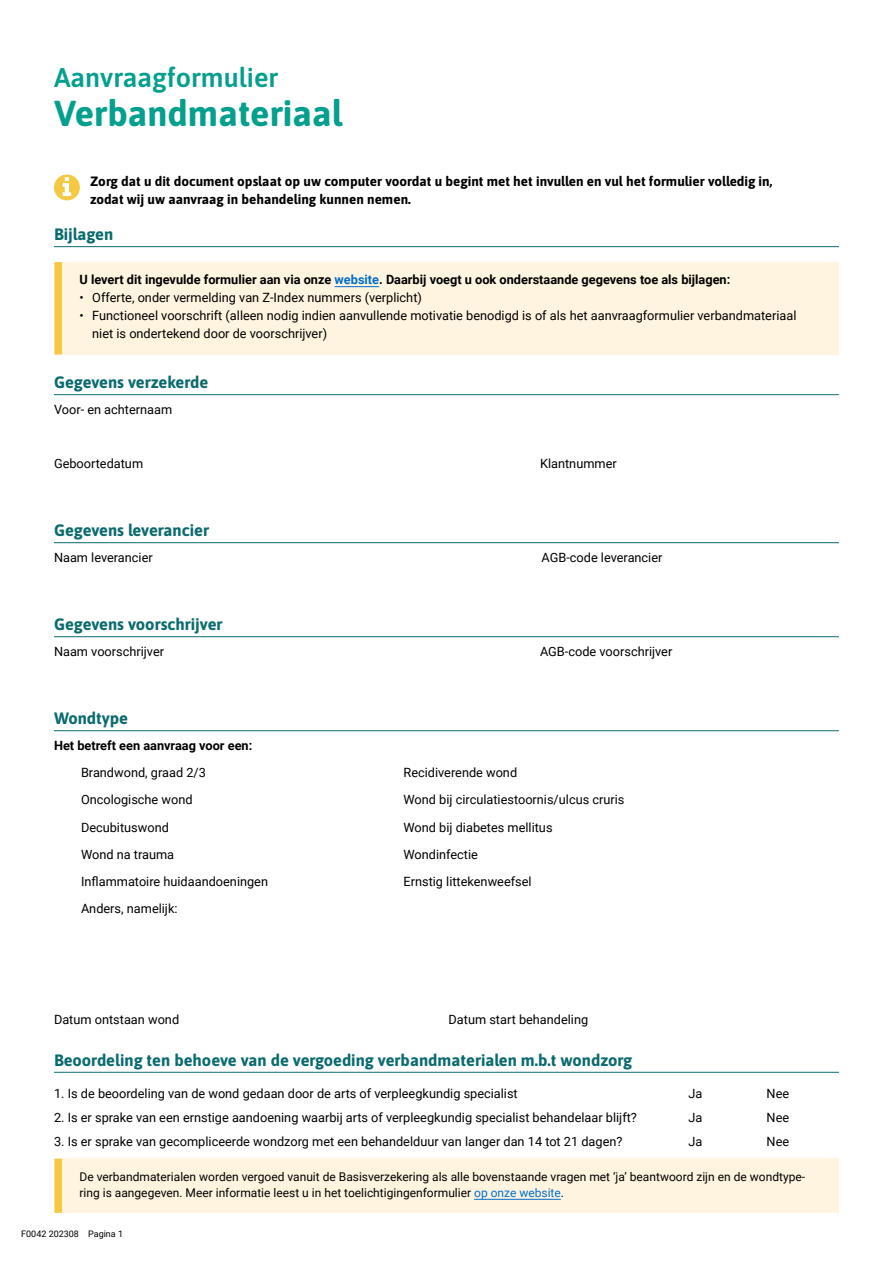
<style>
.page{position:relative;width:893px;height:1263px;background:#fff}
.page>*{position:absolute;margin:0;border:0;box-sizing:border-box;transform-origin:0 0}
.H1_soort_formulier{font:700 36px "Asap";color:#059f8e}
.H1_soort_formulier-2{font:600 27px "Asap";color:#059f8e}
.H2_zonder_nummer{font:700 16.5px "Asap";color:#0b6b6f}
.Melding_bold{font:700 13.5px/18px "Asap";color:#000}
.Plat_F{font:12.75px/18px "Roboto";color:#000}
.Plat_checkbox{font:12.75px "Roboto";color:#000}
.Melding_plat_bold_met_arcering{font:700 12.75px "Roboto";color:#000}
.Pleisters{font:12.75px "Roboto";color:#000}
.H3_Plat_bold{font:700 12.75px "Roboto";color:#000}
.Plat_F-2{font:12.75px "Roboto Regular 2";color:#000}
.Melding_plat_met_arcering_zonder_opsommi{font:12px/16.5px "Roboto";color:#000}
.t1{font:9px "Roboto";color:#000}
.s1{color:#006fce}
.s2{font-family:"Roboto Regular 2"}
</style>
<div class="page">
<hr style="left:54px;top:246px;width:785px;height:1px;background:#0b6b6f">
<div style="left:54px;top:262px;width:785px;height:92px;background:#fff4e0"></div>
<div style="left:55px;top:262px;width:7px;height:92px;background:#f4c840"></div>
<hr style="left:335px;top:286px;width:44px;height:1px;background:#006fce">
<hr style="left:54px;top:394px;width:785px;height:1px;background:#0b6b6f">
<hr style="left:54px;top:542px;width:785px;height:1px;background:#0b6b6f">
<hr style="left:54px;top:636px;width:785px;height:1px;background:#0b6b6f">
<hr style="left:54px;top:730px;width:785px;height:1px;background:#0b6b6f">
<hr style="left:54px;top:1072px;width:785px;height:1px;background:#0b6b6f">
<div style="left:54px;top:1159px;width:785px;height:54px;background:#fff4e0"></div>
<div style="left:55px;top:1159px;width:7px;height:54px;background:#f4c840"></div>
<hr style="left:474px;top:1199px;width:87px;height:1px;background:#006fce">
<svg style="left:54px;top:174px;width:26px;height:26px"></svg>
<h1 class="H1_soort_formulier-2" style="left:54px;top:59px;width:226px">Aanvraagformulier</h1>
<h1 class="H1_soort_formulier" style="left:54px;top:88px;width:290px">Verbandmateriaal</h1>
<p class="Melding_bold" style="left:90px;top:171px;width:684px">Zorg dat u dit document opslaat op uw computer voordat u begint met het invullen en vul het formulier volledig in, zodat wij uw aanvraag in behandeling kunnen nemen.</p>
<h2 class="H2_zonder_nummer" style="left:54px;top:223px;width:61px">Bijlagen</h2>
<p class="Melding_plat_bold_met_arcering" style="left:80px;top:271px;width:652px">U levert dit ingevulde formulier aan via onze <span class="s1">website</span>. Daarbij voegt u ook onderstaande gegevens toe als bijlagen:</p>
<p class="Plat_F" style="left:80px;top:288px;width:344px"><span class="s2">•</span> Offerte, onder vermelding van Z-Index nummers (verplicht)</p>
<p class="Plat_F" style="left:92px;top:306px;width:706px;text-indent:-13px"><span class="s2">•</span> Functioneel voorschrift (alleen nodig indien aanvullende motivatie benodigd is of als het aanvraagformulier verbandmateriaal niet is ondertekend door de voorschrijver)</p>
<h2 class="H2_zonder_nummer" style="left:54px;top:371px;width:156px">Gegevens verzekerde</h2>
<p class="Plat_F" style="left:54px;top:400px;width:120px">Voor- en achternaam</p>
<p class="Plat_F" style="left:54px;top:454px;width:91px">Geboortedatum</p>
<p class="Plat_F" style="left:540px;top:454px;width:78px">Klantnummer</p>
<h2 class="H2_zonder_nummer" style="left:54px;top:519px;width:157px">Gegevens leverancier</h2>
<p class="Plat_F" style="left:54px;top:548px;width:100px">Naam leverancier</p>
<p class="Plat_F" style="left:541px;top:548px;width:122px">AGB-code leverancier</p>
<h2 class="H2_zonder_nummer" style="left:54px;top:613px;width:170px">Gegevens voorschrijver</h2>
<p class="Plat_F" style="left:54px;top:642px;width:112px">Naam voorschrijver</p>
<p class="Plat_F" style="left:540px;top:642px;width:134px">AGB-code voorschrijver</p>
<h2 class="H2_zonder_nummer" style="left:54px;top:707px;width:76px">Wondtype</h2>
<h3 class="H3_Plat_bold" style="left:54px;top:737px;width:200px">Het betreft een aanvraag voor een:</h3>
<p class="Plat_checkbox" style="left:81px;top:764px;width:126px">Brandwond, graad 2/3</p>
<p class="Plat_checkbox" style="left:403px;top:764px;width:115px">Recidiverende wond</p>
<p class="Plat_checkbox" style="left:81px;top:791px;width:113px">Oncologische wond</p>
<p class="Plat_checkbox" style="left:403px;top:791px;width:222px">Wond bij circulatiestoornis/ulcus cruris</p>
<p class="Plat_checkbox" style="left:81px;top:818px;width:89px">Decubituswond</p>
<p class="Plat_checkbox" style="left:403px;top:818px;width:151px">Wond bij diabetes mellitus</p>
<p class="Plat_checkbox" style="left:81px;top:845px;width:95px">Wond na trauma</p>
<p class="Plat_checkbox" style="left:403px;top:845px;width:76px">Wondinfectie</p>
<p class="Plat_checkbox" style="left:81px;top:872px;width:189px">Inflammatoire huidaandoeningen</p>
<p class="Plat_checkbox" style="left:403px;top:872px;width:130px">Ernstig littekenweefsel</p>
<p class="Plat_checkbox" style="left:81px;top:899px;width:98px">Anders, namelijk:</p>
<p class="Pleisters" style="left:54px;top:1010px;width:127px">Datum ontstaan wond</p>
<p class="Pleisters" style="left:449px;top:1010px;width:141px">Datum start behandeling</p>
<h2 class="H2_zonder_nummer" style="left:54px;top:1048px;width:580px">Beoordeling ten behoeve van de vergoeding verbandmaterialen m.b.t wondzorg</h2>
<p class="Plat_F" style="left:54px;top:1084px;width:465px">1. Is de beoordeling van de wond gedaan door de arts of verpleegkundig specialist</p>
<p class="Plat_F" style="left:688px;top:1084px;width:15px">Ja</p>
<p class="Plat_F-2" style="left:767px;top:1084px;width:24px">Nee</p>
<p class="Plat_F" style="left:54px;top:1108px;width:584px">2. Is er sprake van een ernstige aandoening waarbij arts of verpleegkundig specialist behandelaar blijft?</p>
<p class="Plat_F" style="left:688px;top:1108px;width:15px">Ja</p>
<p class="Plat_F-2" style="left:767px;top:1108px;width:24px">Nee</p>
<p class="Plat_F" style="left:54px;top:1132px;width:570px">3. Is er sprake van gecompliceerde wondzorg met een behandelduur van langer dan 14 tot 21 dagen?</p>
<p class="Plat_F" style="left:688px;top:1132px;width:15px">Ja</p>
<p class="Plat_F-2" style="left:767px;top:1132px;width:24px">Nee</p>
<p class="Melding_plat_met_arcering_zonder_opsommi" style="left:80px;top:1167px;width:727px">De verbandmaterialen worden vergoed vanuit de Basisverzekering als alle bovenstaande vragen met ‘ja’ beantwoord zijn en de wondtype&shy;ring is aangegeven. Meer informatie leest u in het toelichtigingenformulier <span class="s1">op onze website</span>.</p>
<p class="t1" style="left:21px;top:1227px;width:103px">F0042 202308 Pagina 1</p>
</div>
